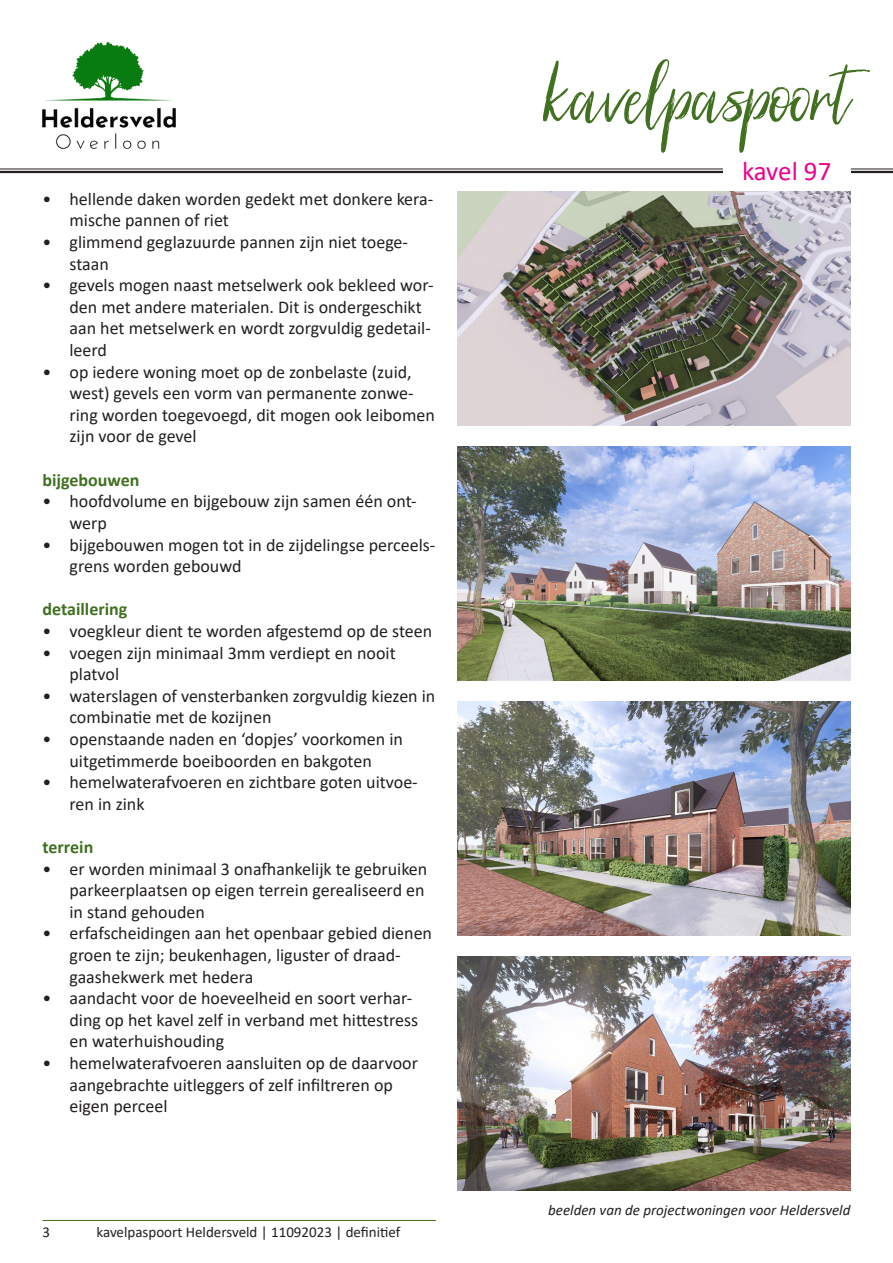
<style>
.page{position:relative;width:893px;height:1263px;background:#fff}
.page>*{position:absolute;margin:0;border:0;box-sizing:border-box;transform-origin:0 0}
.t1{font:108px "Silhouetto Script";color:#407020}
.t2{font:27px "Calibri";letter-spacing:-.01em;color:#ed028c}
.t3{font:18px/21.6px "Calibri";color:#231f20}
.t4{font:700 18px "Calibri";color:#407020}
.t5{font:15px "Calibri";color:#231f20}
.t6{font:italic 15px "Calibri";color:#231f20}
</style>
<div class="page">
<img style="left:43px;top:43px;width:133px;height:106px">
<hr style="left:43px;top:1220px;width:393px;height:1px;background:#407020">
<hr style="left:0;top:169px;width:893px;height:1px;background:#231f20">
<hr style="left:0;top:171px;width:893px;height:2px;background:#231f20">
<img style="left:457px;top:191px;width:393px;height:234px">
<img style="left:457px;top:446px;width:393px;height:234px">
<img style="left:457px;top:957px;width:393px;height:234px">
<img style="left:457px;top:702px;width:393px;height:233px">
<div style="left:723px;top:153px;width:127px;height:34px;background:#fff"></div>
<p class="t3" style="left:70px;top:188px;width:365px;text-indent:-27px">• hellende daken worden gedekt met donkere kera&shy;mische pannen of riet</p>
<p class="t3" style="left:70px;top:231px;width:340px;text-indent:-27px">• glimmend geglazuurde pannen zijn niet toege&shy;staan</p>
<p class="t3" style="left:70px;top:274px;width:366px;text-indent:-27px">• gevels mogen naast metselwerk ook bekleed wor&shy;den met andere materialen. Dit is ondergeschikt aan het metselwerk en wordt zorgvuldig gedetail&shy;leerd</p>
<p class="t3" style="left:70px;top:360px;width:367px;text-indent:-27px">• op iedere woning moet op de zonbelaste (zuid, west) gevels een vorm van permanente zonwe&shy;ring worden toegevoegd, dit mogen ook leibomen zijn voor de gevel</p>
<p class="t4" style="left:43px;top:467px;width:99px">bijgebouwen</p>
<p class="t3" style="left:70px;top:490px;width:349px;text-indent:-27px">• hoofdvolume en bijgebouw zijn samen één ont&shy;werp</p>
<p class="t3" style="left:70px;top:533px;width:367px;text-indent:-27px">• bijgebouwen mogen tot in de zijdelingse perceels&shy;grens worden gebouwd</p>
<p class="t4" style="left:43px;top:597px;width:86px">detaillering</p>
<p class="t3" style="left:43px;top:620px;width:391px">• voegkleur dient te worden afgestemd op de steen</p>
<p class="t3" style="left:70px;top:641px;width:328px;text-indent:-27px">• voegen zijn minimaal 3mm verdiept en nooit platvol</p>
<p class="t3" style="left:70px;top:684px;width:367px;text-indent:-27px">• waterslagen of vensterbanken zorgvuldig kiezen in combinatie met de kozijnen</p>
<p class="t3" style="left:43px;top:728px;width:362px;text-align:center">• openstaande naden en ‘dopjes’ voorkomen in uitgetimmerde boeiboorden en bakgoten</p>
<p class="t3" style="left:70px;top:771px;width:350px;text-indent:-27px">• hemelwaterafvoeren en zichtbare goten uitvoe&shy;ren in zink</p>
<p class="t4" style="left:43px;top:834px;width:52px">terrein</p>
<p class="t3" style="left:70px;top:857px;width:359px;text-indent:-27px">• er worden minimaal 3 onafhankelijk te gebruiken parkeerplaatsen op eigen terrein gerealiseerd en in stand gehouden</p>
<p class="t3" style="left:70px;top:922px;width:364px;text-indent:-27px">• erfafscheidingen aan het openbaar gebied dienen groen te zijn; beukenhagen, liguster of draad&shy;gaashekwerk met hedera</p>
<p class="t3" style="left:70px;top:987px;width:350px;text-indent:-27px">• aandacht voor de hoeveelheid en soort verhar&shy;ding op het kavel zelf in verband met hittestress en waterhuishouding</p>
<p class="t3" style="left:70px;top:1052px;width:350px;text-indent:-27px">• hemelwaterafvoeren aansluiten op de daarvoor aangebrachte uitleggers of zelf infiltreren op eigen perceel</p>
<p class="t5" style="left:43px;top:1221px;width:9px">3</p>
<p class="t5" style="left:97px;top:1221px;width:305px">kavelpaspoort Heldersveld | 11092023 | definitief</p>
<h1 class="t1" style="left:545px;top:48px;width:306px">kavelpaspoort</h1>
<p class="t2" style="left:742px;top:153px;width:91px">kavel 97</p>
<p class="t6" style="left:548px;top:1200px;width:304px">beelden van de projectwoningen voor Heldersveld</p>
</div>
